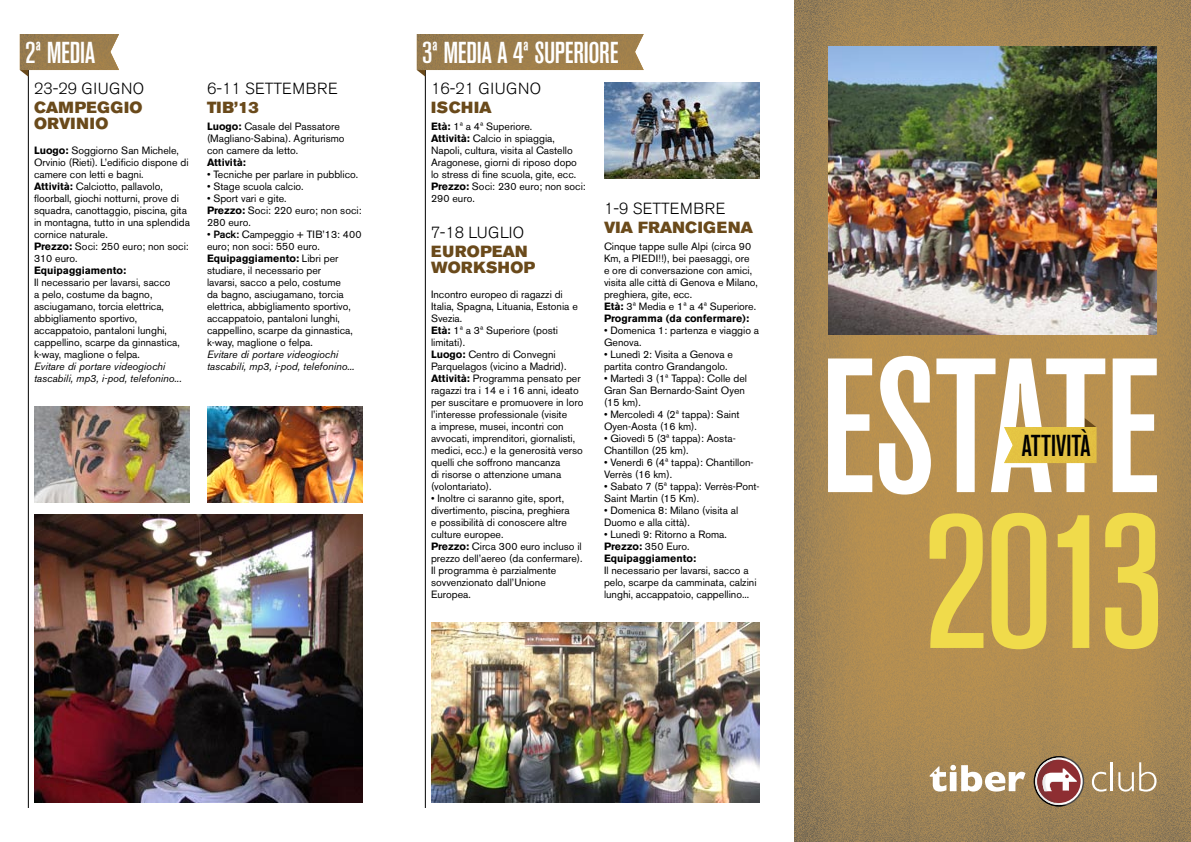
<style>
.page{position:relative;width:1191px;height:842px;background:#fff}
.page>*{position:absolute;margin:0;border:0;box-sizing:border-box;transform-origin:0 0}
.t1{font:500 condensed 30px "Akzidenz Grotesk BE";letter-spacing:-.01em;color:#fff}
.t2{font:500 condensed 30px "Akzidenz Grotesk BE";color:#000}
.t3{font:300 16px "Akzidenz Grotesk BE";letter-spacing:.02em;color:#000}
.t4{font:16px/16px "Akzidenz Grotesk BE Super";letter-spacing:.03em;color:#6a4a1b}
.t5{font:10.5px/12px "Akzidenz Grotesk BE";color:#000}
.t6{font:italic 10.5px/12px "Akzidenz Grotesk BE";color:#000}
.t7{font:700 10.5px "Akzidenz Grotesk BE";color:#000}
.s1{font-weight:700}
.s2{font-weight:500}
</style>
<div class="page">
<img style="left:794px;top:0;width:397px;height:842px">
<svg style="left:1033px;top:756px;width:51px;height:50px"></svg>
<svg style="left:1035px;top:758px;width:47px;height:47px"></svg>
<div style="left:1037px;top:760px;width:43px;height:43px;background:#8e2e32;border-radius:50%"></div>
<svg style="left:1033px;top:756px;width:43px;height:50px"></svg>
<svg style="left:1091px;top:772px;width:15px;height:20px"></svg>
<hr style="left:1110px;top:762px;width:2px;height:29px;background:#fff">
<svg style="left:1118px;top:772px;width:15px;height:20px"></svg>
<svg style="left:1139px;top:762px;width:17px;height:30px"></svg>
<svg style="left:929px;top:765px;width:96px;height:26px"></svg>
<svg style="left:929px;top:513px;width:229px;height:136px;background:#d1b34d"></svg>
<hr style="left:425px;top:34px;width:1px;height:774px;background:#000">
<svg style="left:417px;top:70px;width:9px;height:7px"></svg>
<img style="left:417px;top:34px;width:226px;height:36px">
<hr style="left:28px;top:34px;width:1px;height:774px;background:#000">
<svg style="left:20px;top:70px;width:9px;height:7px"></svg>
<img style="left:20px;top:34px;width:99px;height:36px">
<img style="left:207px;top:406px;width:156px;height:96px">
<img style="left:34px;top:406px;width:156px;height:96px">
<img style="left:34px;top:514px;width:329px;height:288px">
<svg style="left:828px;top:356px;width:329px;height:139px"></svg>
<svg style="left:1004px;top:418px;width:92px;height:9px"></svg>
<div style="left:1004px;top:427px;width:92px;height:36px;background:#e3c242"></div>
<img style="left:431px;top:622px;width:329px;height:180px">
<img style="left:604px;top:82px;width:156px;height:96px">
<img style="left:828px;top:46px;width:329px;height:288px">
<p class="t1" style="left:25px;top:36px;width:72px">2ª MEDIA</p>
<p class="t3" style="left:34px;top:79px;width:111px">23-29 GIUGNO</p>
<p class="t4" style="left:34px;top:99px;width:110px">CAMPEGGIO<br>ORVINIO</p>
<p class="t5" style="left:34px;top:144px;width:156px"><span class="s1">Luogo:</span> Soggiorno San Michele,<br>Orvinio (Rieti). L’edificio dispone di camere con letti e bagni.</p>
<p class="t5" style="left:34px;top:180px;width:157px"><span class="s1">Attività:</span> Calciotto, pallavolo, floorball, giochi notturni, prove di squadra, canottaggio, piscina, gita in montagna, tutto in una splendida cornice naturale.</p>
<p class="t5" style="left:34px;top:240px;width:156px"><span class="s1">Prezzo:</span> Soci: 250 euro; non soci:<br>310 euro.</p>
<p class="t7" style="left:34px;top:264px;width:94px">Equipaggiamento:</p>
<p class="t5" style="left:34px;top:276px;width:147px">Il necessario per lavarsi, sacco<br>a pelo, costume da bagno, asciugamano, torcia elettrica, abbigliamento sportivo, accappatoio, pantaloni lunghi, cappellino, scarpe da ginnastica, k-way, maglione o felpa.</p>
<p class="t6" style="left:34px;top:360px;width:149px">Evitare di portare videogiochi tascabili, mp3, i-pod, telefonino...</p>
<p class="t3" style="left:207px;top:79px;width:132px">6-11 SETTEMBRE</p>
<p class="t4" style="left:207px;top:99px;width:53px">TIB’13</p>
<p class="t5" style="left:207px;top:120px;width:139px"><span class="s1">Luogo:</span> Casale del Passatore (Magliano-Sabina). Agriturismo con camere da letto.</p>
<p class="t7" style="left:207px;top:156px;width:40px">Attività:</p>
<p class="t5" style="left:207px;top:168px;width:153px">• Tecniche per parlare in pubblico.</p>
<p class="t5" style="left:207px;top:180px;width:98px">• Stage scuola calcio.</p>
<p class="t5" style="left:207px;top:192px;width:81px">• Sport vari e gite.</p>
<p class="t5" style="left:207px;top:204px;width:156px"><span class="s1">Prezzo:</span> Soci: 220 euro; non soci:<br>280 euro.</p>
<p class="t5" style="left:207px;top:228px;width:156px">• <span class="s2">Pack:</span> Campeggio + TIB’13: 400 euro; non soci: 550 euro.</p>
<p class="t5" style="left:207px;top:252px;width:147px"><span class="s1">Equipaggiamento:</span> Libri per studiare, il necessario per lavarsi, sacco a pelo, costume da bagno, asciugamano, torcia elettrica, abbigliamento sportivo, accappatoio, pantaloni lunghi, cappellino, scarpe da ginnastica, k-way, maglione o felpa.</p>
<p class="t6" style="left:207px;top:348px;width:149px">Evitare di portare videogiochi tascabili, mp3, i-pod, telefonino...</p>
<p class="t1" style="left:422px;top:36px;width:198px">3ª MEDIA A 4ª SUPERIORE</p>
<p class="t3" style="left:431px;top:79px;width:111px">16-21 GIUGNO</p>
<p class="t4" style="left:431px;top:99px;width:62px">ISCHIA</p>
<p class="t5" style="left:431px;top:120px;width:103px"><span class="s1">Età:</span> 1ª a 4ª Superiore.</p>
<p class="t5" style="left:431px;top:132px;width:147px"><span class="s1">Attività:</span> Calcio in spiaggia, Napoli, cultura, visita al Castello Aragonese, giorni di riposo dopo lo stress di fine scuola, gite, ecc.</p>
<p class="t5" style="left:431px;top:180px;width:156px"><span class="s1">Prezzo:</span> Soci: 230 euro; non soci:<br>290 euro.</p>
<p class="t3" style="left:431px;top:223px;width:95px">7-18 LUGLIO</p>
<p class="t4" style="left:431px;top:243px;width:106px">EUROPEAN<br>WORKSHOP</p>
<p class="t5" style="left:431px;top:288px;width:148px">Incontro europeo di ragazzi di<br>Italia, Spagna, Lituania, Estonia e<br>Svezia.</p>
<p class="t5" style="left:431px;top:324px;width:128px"><span class="s1">Età:</span> 1ª a 3ª Superiore (posti limitati).</p>
<p class="t5" style="left:431px;top:348px;width:137px"><span class="s1">Luogo:</span> Centro di Convegni<br>Parquelagos (vicino a Madrid).</p>
<p class="t5" style="left:431px;top:372px;width:154px"><span class="s1">Attività:</span> Programma pensato per ragazzi tra i 14 e i 16 anni, ideato per suscitare e promuovere in loro l’interesse professionale (visite<br>a imprese, musei, incontri con avvocati, imprenditori, giornalisti, medici, ecc.) e la generosità verso quelli che soffrono mancanza<br>di risorse o attenzione umana (volontariato).</p>
<p class="t5" style="left:431px;top:492px;width:140px">• Inoltre ci saranno gite, sport, divertimento, piscina, preghiera e possibilità di conoscere altre culture europee.</p>
<p class="t5" style="left:431px;top:540px;width:153px"><span class="s1">Prezzo:</span> Circa 300 euro incluso il prezzo dell’aereo (da confermare).<br>Il programma è parzialmente sovvenzionato dall’Unione<br>Europea.</p>
<p class="t3" style="left:604px;top:199px;width:123px">1-9 SETTEMBRE</p>
<p class="t4" style="left:604px;top:219px;width:151px">VIA FRANCIGENA</p>
<p class="t5" style="left:604px;top:240px;width:155px">Cinque tappe sulle Alpi (circa 90<br>Km, a PIEDI!!), bei paesaggi, ore<br>e ore di conversazione con amici, visita alle città di Genova e Milano, preghiera, gite, ecc.</p>
<p class="t5" style="left:604px;top:300px;width:154px"><span class="s1">Età:</span> 3ª Media e 1ª a 4ª Superiore.</p>
<p class="t7" style="left:604px;top:312px;width:147px">Programma (da confermare):</p>
<p class="t5" style="left:604px;top:324px;width:157px">• Domenica 1: partenza e viaggio a<br>Genova.</p>
<p class="t5" style="left:604px;top:348px;width:131px">• Lunedì 2: Visita a Genova e partita contro Grandangolo.</p>
<p class="t5" style="left:604px;top:372px;width:145px">• Martedì 3 (1ª Tappa): Colle del<br>Gran San Bernardo-Saint Oyen (15 km).</p>
<p class="t5" style="left:604px;top:408px;width:137px">• Mercoledì 4 (2ª tappa): Saint<br>Oyen-Aosta (16 km).</p>
<p class="t5" style="left:604px;top:432px;width:133px">• Giovedì 5 (3ª tappa): Aosta-<br>Chantillon (25 km).</p>
<p class="t5" style="left:604px;top:456px;width:151px">• Venerdì 6 (4ª tappa): Chantillon-<br>Verrès (16 km).</p>
<p class="t5" style="left:604px;top:480px;width:157px">• Sabato 7 (5ª tappa): Verrès-Pont-<br>Saint Martin (15 Km).</p>
<p class="t5" style="left:604px;top:504px;width:136px">• Domenica 8: Milano (visita al<br>Duomo e alla città).</p>
<p class="t5" style="left:604px;top:528px;width:124px">• Lunedì 9: Ritorno a Roma.</p>
<p class="t5" style="left:604px;top:540px;width:87px"><span class="s1">Prezzo:</span> 350 Euro.</p>
<p class="t7" style="left:604px;top:552px;width:94px">Equipaggiamento:</p>
<p class="t5" style="left:604px;top:564px;width:154px">Il necessario per lavarsi, sacco a pelo, scarpe da camminata, calzini lunghi, accappatoio, cappellino...</p>
<p class="t2" style="left:1021px;top:429px;width:70px">ATTIVITÀ</p>
</div>
